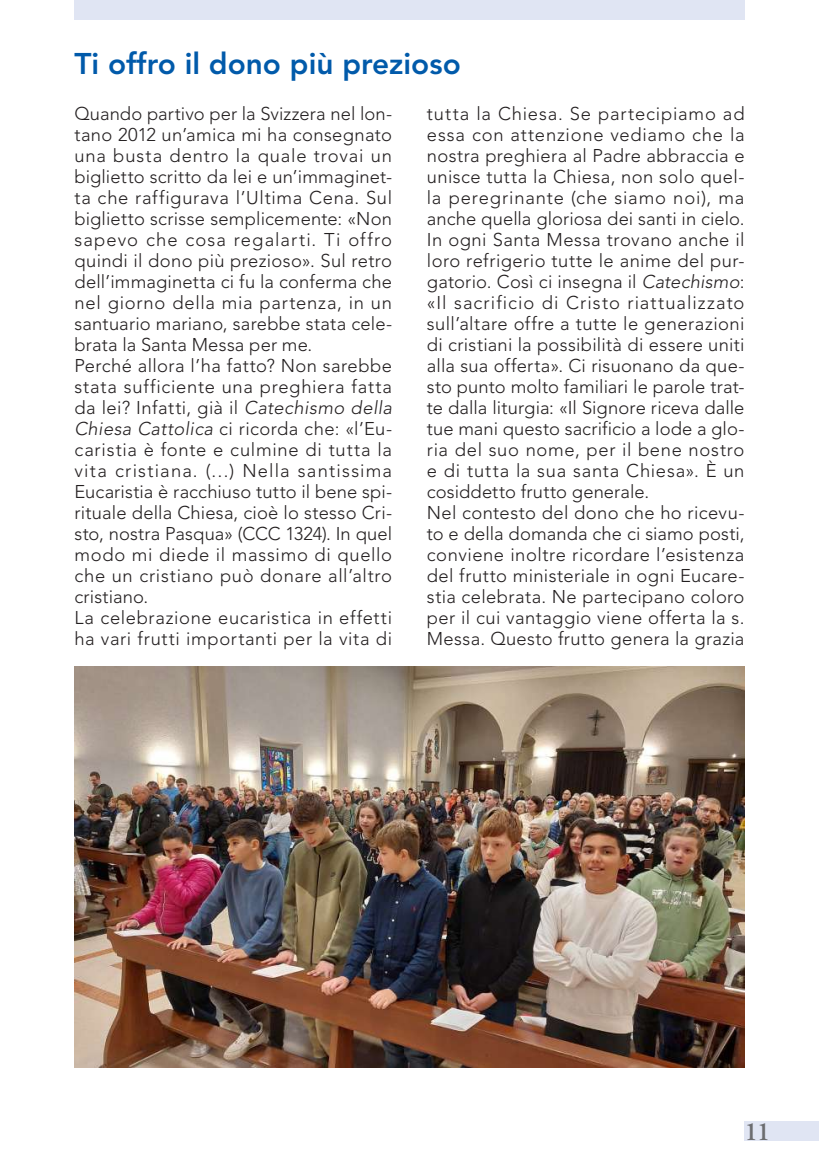
<style>
.page{position:relative;width:819px;height:1166px;background:#fff}
.page>*{position:absolute;margin:0;border:0;box-sizing:border-box;transform-origin:0 0}
.t1{font:800 29.75px "Avenir";color:#015aaa}
.t2{font:600 26.25px "Adobe Garamond Pro";color:#6c6d70}
.t3{font:300 18.38px/21px "Avenir";letter-spacing:.02em;color:#231f20}
.s1{font-style:italic}
</style>
<div class="page">
<div style="left:74px;top:0;width:670px;height:20px;background:#e0e5f3"></div>
<div style="left:744px;top:1121px;width:75px;height:20px;background:#e0e5f3"></div>
<img style="left:74px;top:666px;width:670px;height:401px">
<h1 class="t1" style="left:74px;top:46px;width:388px">Ti offro il dono più prezioso</h1>
<p class="t3" style="left:74px;top:103px;width:319px">Quando partivo per la Svizzera nel lon&shy;tano 2012 un’amica mi ha consegnato una busta dentro la quale trovai un biglietto scritto da lei e un’immaginet&shy;ta che raffigurava l’Ultima Cena. Sul biglietto scrisse semplicemente: «Non sapevo che cosa regalarti. Ti offro quindi il dono più prezioso». Sul retro dell’immaginetta ci fu la conferma che nel giorno della mia partenza, in un santuario mariano, sarebbe stata cele&shy;brata la Santa Messa per me.<br>Perché allora l’ha fatto? Non sarebbe stata sufficiente una preghiera fatta da lei? Infatti, già il <span class="s1">Catechismo della Chiesa Cattolica</span> ci ricorda che: «l’Eu&shy;caristia è fonte e culmine di tutta la vita cristiana. (…) Nella santissima Eucaristia è racchiuso tutto il bene spi&shy;rituale della Chiesa, cioè lo stesso Cri&shy;sto, nostra Pasqua» (CCC 1324). In quel modo mi diede il massimo di quello che un cristiano può donare all’altro cristiano.<br>La celebrazione eucaristica in effetti ha vari frutti importanti per la vita di</p>
<p class="t3" style="left:427px;top:104px;width:319px">tutta la Chiesa. Se partecipiamo ad essa con attenzione vediamo che la nostra preghiera al Padre abbraccia e unisce tutta la Chiesa, non solo quel&shy;la peregrinante (che siamo noi), ma anche quella gloriosa dei santi in cielo.<br>In ogni Santa Messa trovano anche il loro refrigerio tutte le anime del pur&shy;gatorio. Così ci insegna il <span class="s1">Catechismo</span>: «Il sacrificio di Cristo riattualizzato sull’altare offre a tutte le generazioni di cristiani la possibilità di essere uniti alla sua offerta». Ci risuonano da que&shy;sto punto molto familiari le parole trat&shy;te dalla liturgia: «Il Signore riceva dalle tue mani questo sacrificio a lode a glo&shy;ria del suo nome, per il bene nostro e di tutta la sua santa Chiesa». È un cosiddetto frutto generale.<br>Nel contesto del dono che ho ricevu&shy;to e della domanda che ci siamo posti, conviene inoltre ricordare l’esistenza del frutto ministeriale in ogni Eucare&shy;stia celebrata. Ne partecipano coloro per il cui vantaggio viene offerta la s.<br>Messa. Questo frutto genera la grazia</p>
<h2 class="t2" style="left:744px;top:1116px;width:27px">11</h2>
</div>
